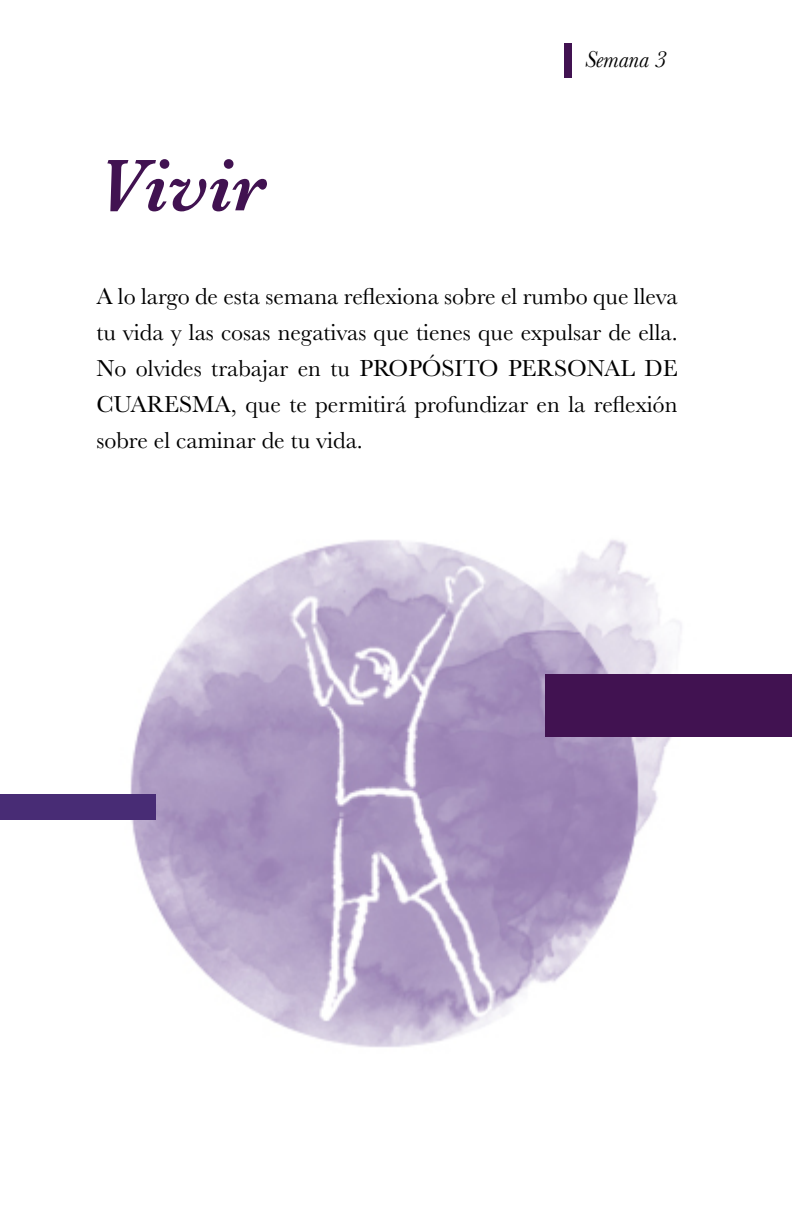
<style>
.page{position:relative;width:792px;height:1224px;background:#fff}
.page>*{position:absolute;margin:0;border:0;box-sizing:border-box;transform-origin:0 0}
.t1{font:italic 600 76px "Baskerville";color:#411251}
.t2{font:24px/36px "Baskerville";color:#000;text-align:justify}
.t3{font:italic 24px "Baskerville";color:#000}
</style>
<div class="page">
<div style="left:565px;top:43px;width:7px;height:34px;background:#411251"></div>
<img style="left:41px;top:540px;width:691px;height:508px">
<div style="left:0;top:794px;width:156px;height:25px;background:#482c75"></div>
<div style="left:545px;top:675px;width:247px;height:62px;background:#411251"></div>
<h1 class="t1" style="left:96px;top:134px;width:171px">Vivir</h1>
<p class="t3" style="left:585px;top:44px;width:84px">Semana 3</p>
<p class="t2" style="left:96px;top:278px;width:583px">A lo largo de esta semana reflexiona sobre el rumbo que lleva tu vida y las cosas negativas que tienes que expulsar de ella.<br>No olvides trabajar en tu PROPÓSITO PERSONAL DE CUARESMA, que te permitirá profundizar en la reflexión sobre el caminar de tu vida.</p>
</div>
